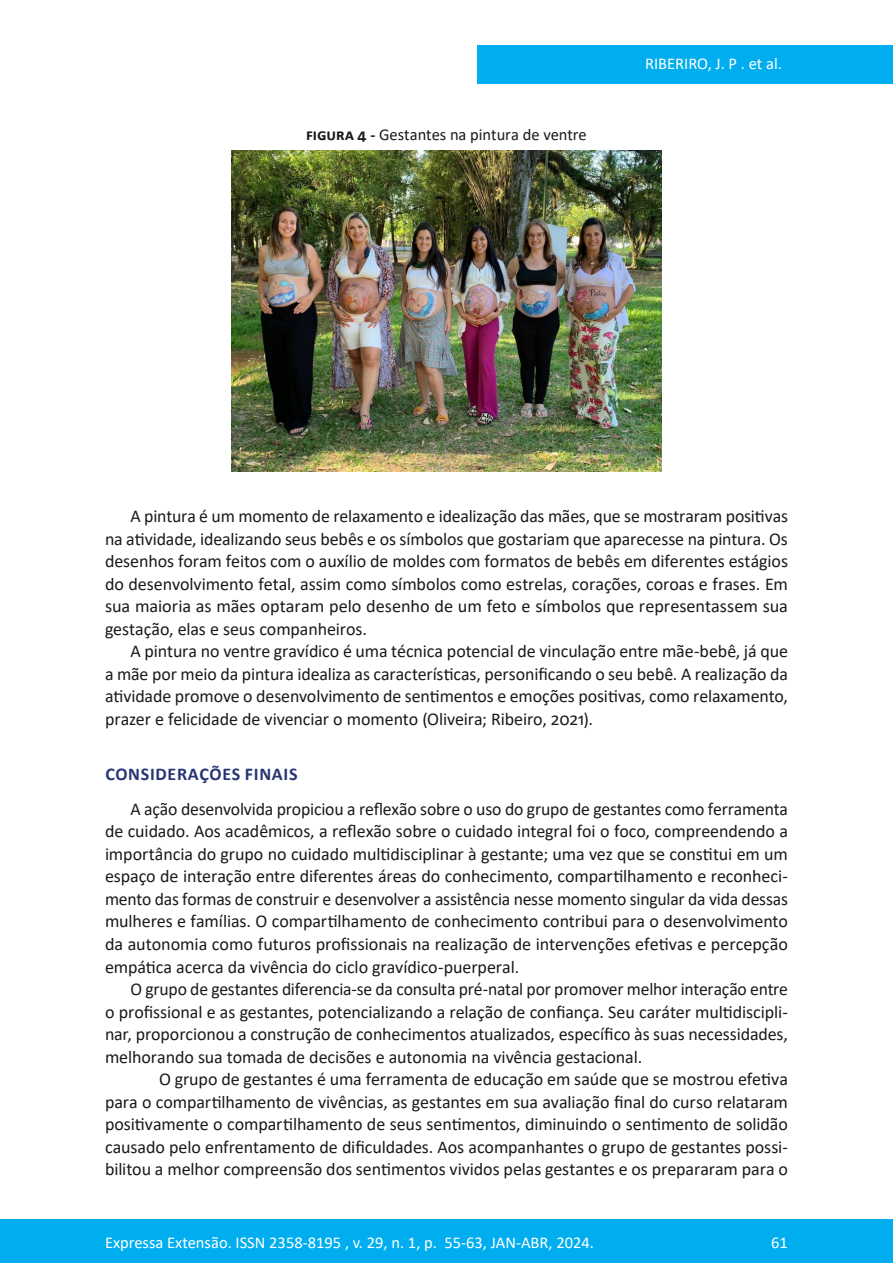
<style>
.page{position:relative;width:893px;height:1263px;background:#fff}
.page>*{position:absolute;margin:0;border:0;box-sizing:border-box;transform-origin:0 0}
.Principal_-_Texto{font:18px/22.5px "Calibri";letter-spacing:-.005em;color:#1a1a1a;text-align:justify}
.Principal_-_Intertít{font:700 18px "Calibri";letter-spacing:.04em;color:#263574}
.t1{font:16.5px "Calibri";color:#fff}
.Imagens_-_Título{font:16.5px "Calibri";letter-spacing:-.005em;color:#1a1a1a}
.s1{font-weight:700}
</style>
<div class="page">
<div style="left:477px;top:45px;width:416px;height:39px;background:#00aeef"></div>
<div style="left:0;top:1219px;width:893px;height:44px;background:#00aeef"></div>
<img style="left:232px;top:150px;width:429px;height:322px">
<p class="Imagens_-_Título" style="left:306px;top:123px;width:282px"><span class="s1">FIGURA 4 -</span> Gestantes na pintura de ventre</p>
<p class="t1" style="left:645px;top:52px;width:138px">RIBERIRO, J. P . et al.</p>
<p class="Principal_-_Texto" style="left:105px;top:505px;width:685px;text-indent:26px">A pintura é um momento de relaxamento e idealização das mães, que se mostraram positivas na atividade, idealizando seus bebês e os símbolos que gostariam que aparecesse na pintura. Os desenhos foram feitos com o auxílio de moldes com formatos de bebês em diferentes estágios do desenvolvimento fetal, assim como símbolos como estrelas, corações, coroas e frases. Em sua maioria as mães optaram pelo desenho de um feto e símbolos que representassem sua gestação, elas e seus companheiros.</p>
<p class="Principal_-_Texto" style="left:105px;top:640px;width:684px;text-indent:26px">A pintura no ventre gravídico é uma técnica potencial de vinculação entre mãe-bebê, já que a mãe por meio da pintura idealiza as características, personificando o seu bebê. A realização da atividade promove o desenvolvimento de sentimentos e emoções positivas, como relaxamento, prazer e felicidade de vivenciar o momento (Oliveira; Ribeiro, 2021).</p>
<p class="Principal_-_Intertít" style="left:105px;top:762px;width:194px">CONSIDERAÇÕES FINAIS</p>
<p class="Principal_-_Texto" style="left:105px;top:797px;width:684px;text-indent:26px">A ação desenvolvida propiciou a reflexão sobre o uso do grupo de gestantes como ferramenta de cuidado. Aos acadêmicos, a reflexão sobre o cuidado integral foi o foco, compreendendo a importância do grupo no cuidado multidisciplinar à gestante; uma vez que se constitui em um espaço de interação entre diferentes áreas do conhecimento, compartilhamento e reconheci&shy;mento das formas de construir e desenvolver a assistência nesse momento singular da vida dessas mulheres e famílias. O compartilhamento de conhecimento contribui para o desenvolvimento da autonomia como futuros profissionais na realização de intervenções efetivas e percepção empática acerca da vivência do ciclo gravídico-puerperal.</p>
<p class="Principal_-_Texto" style="left:105px;top:977px;width:684px;text-indent:26px">O grupo de gestantes diferencia-se da consulta pré-natal por promover melhor interação entre o profissional e as gestantes, potencializando a relação de confiança. Seu caráter multidiscipli&shy;nar, proporcionou a construção de conhecimentos atualizados, específico às suas necessidades, melhorando sua tomada de decisões e autonomia na vivência gestacional.</p>
<p class="Principal_-_Texto" style="left:105px;top:1067px;width:684px;text-indent:54px">O grupo de gestantes é uma ferramenta de educação em saúde que se mostrou efetiva para o compartilhamento de vivências, as gestantes em sua avaliação final do curso relataram positivamente o compartilhamento de seus sentimentos, diminuindo o sentimento de solidão causado pelo enfrentamento de dificuldades. Aos acompanhantes o grupo de gestantes possi&shy;bilitou a melhor compreensão dos sentimentos vividos pelas gestantes e os prepararam para o</p>
<p class="t1" style="left:105px;top:1230px;width:491px">Expressa Extensão. ISSN 2358-8195 , v. 29, n. 1, p. 55-63, JAN-ABR, 2024.</p>
<p class="t1" style="left:771px;top:1230px;width:18px">61</p>
</div>
